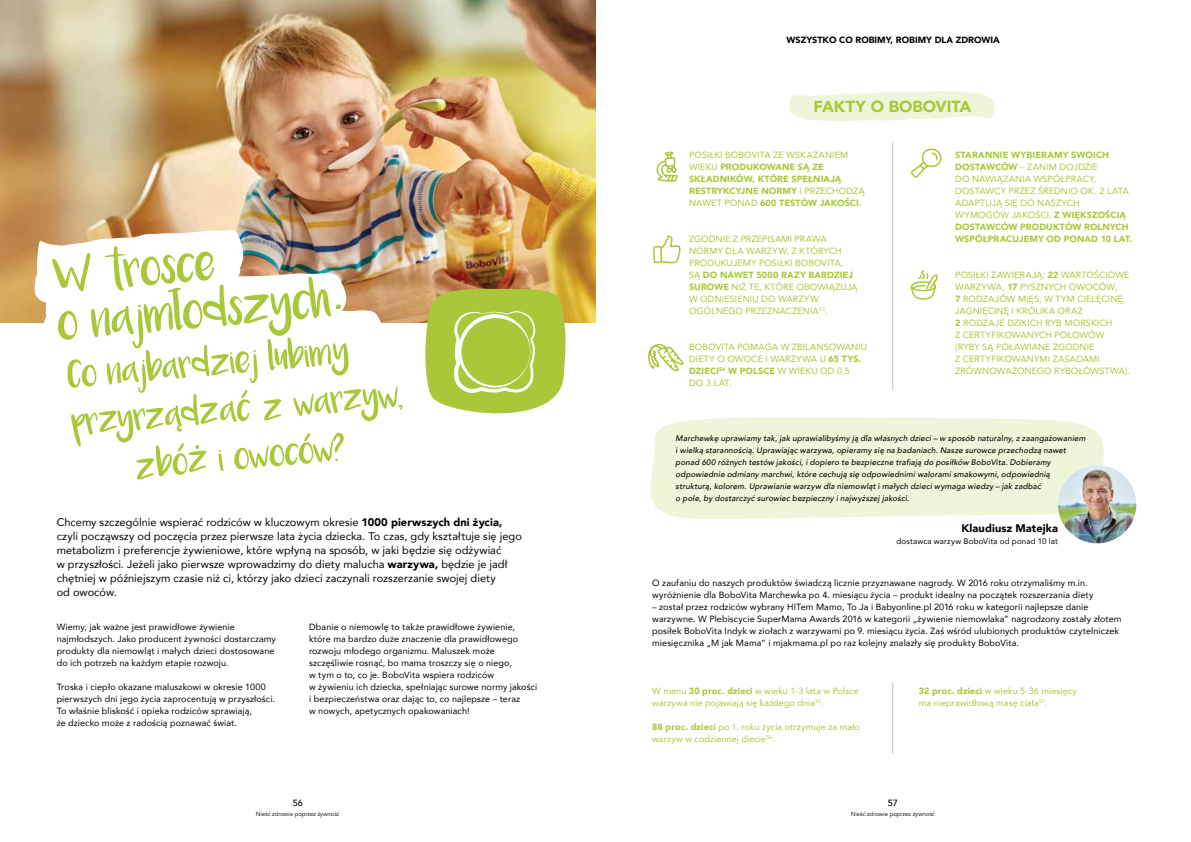
<style>
.page{position:relative;width:1191px;height:842px;background:#fff}
.page>*{position:absolute;margin:0;border:0;box-sizing:border-box;transform-origin:0 0}
.t1{font:900 16px "Avenir";letter-spacing:-.005em;color:#a9c738}
.t2{font:11px/14px "Avenir";letter-spacing:.005em;color:#000}
.t3{font:900 11px "Avenir";letter-spacing:.01em;color:#000}
.t4{font:9px/12px "Avenir";letter-spacing:.01em;color:#000}
.t5{font:9px/12px "Avenir";letter-spacing:.015em;color:#a9c738}
.t6{font:900 9px/12px "Avenir";letter-spacing:.01em;color:#a9c738}
.t7{font:900 9px "Avenir";color:#000}
.t8{font:500 9px "Avenir";color:#000}
.t9{font:italic 500 8px/12px "Avenir";letter-spacing:.02em;color:#000}
.t10{font:8px "Avenir";letter-spacing:.02em;color:#000}
.t11{font:6px "Avenir";color:#000}
.s1{font-weight:900}
.s2{font-weight:400}
</style>
<div class="page">
<img style="left:0;top:0;width:595px;height:322px">
<svg style="left:789px;top:91px;width:205px;height:30px;background:#f1f6df"></svg>
<svg style="left:422px;top:288px;width:145px;height:126px;background:#b8cd58"></svg>
<svg style="left:35px;top:230px;width:367px;height:249px"></svg>
<hr style="left:892px;top:682px;width:1px;height:71px;background:#c0bfbf">
<svg style="left:910px;top:148px;width:32px;height:30px"></svg>
<svg style="left:653px;top:235px;width:28px;height:29px"></svg>
<svg style="left:648px;top:343px;width:36px;height:29px"></svg>
<svg style="left:656px;top:151px;width:22px;height:31px"></svg>
<hr style="left:892px;top:142px;width:1px;height:248px;background:#c0bfbf">
<svg style="left:910px;top:270px;width:28px;height:30px"></svg>
<div style="left:650px;top:417px;width:454px;height:102px;background:#eff5da"></div>
<img style="left:1058px;top:465px;width:78px;height:78px;border-radius:39px">
<p class="t2" style="left:57px;top:515px;width:467px">Chcemy szczególnie wspierać rodziców w kluczowym okresie <span class="s1">1000 pierwszych dni życia, </span>czyli począwszy od poczęcia przez pierwsze lata życia dziecka. To czas, gdy kształtuje się jego metabolizm i preferencje żywieniowe, które wpłyną na sposób, w jaki będzie się odżywiać<br>w przyszłości. Jeżeli jako pierwsze wprowadzimy do diety malucha <span class="s1">warzywa,</span> będzie je jadł chętniej w późniejszym czasie niż ci, którzy jako dzieci zaczynali rozszerzanie swojej diety<br>od owoców.</p>
<p class="t4" style="left:57px;top:620px;width:221px">Wiemy, jak ważne jest prawidłowe żywienie najmłodszych. Jako producent żywności dostarczamy produkty dla niemowląt i małych dzieci dostosowane do ich potrzeb na każdym etapie rozwoju.</p>
<p class="t4" style="left:57px;top:680px;width:220px">Troska i ciepło okazane maluszkowi w okresie 1000 pierwszych dni jego życia zaprocentują w przyszłości.<br>To właśnie bliskość i opieka rodziców sprawiają,<br>że dziecko może z radością poznawać świat.</p>
<p class="t4" style="left:309px;top:620px;width:230px">Dbanie o niemowlę to także prawidłowe żywienie, które ma bardzo duże znaczenie dla prawidłowego rozwoju młodego organizmu. Maluszek może szczęśliwie rosnąć, bo mama troszczy się o niego,<br>w tym o to, co je. BoboVita wspiera rodziców<br>w żywieniu ich dziecka, spełniając surowe normy jakości i bezpieczeństwa oraz dając to, co najlepsze – teraz<br>w nowych, apetycznych opakowaniach!</p>
<p class="t8" style="left:293px;top:795px;width:11px">56</p>
<p class="t11" style="left:256px;top:810px;width:86px">Nieść zdrowie poprzez żywność</p>
<p class="t7" style="left:786px;top:32px;width:215px">WSZYSTKO CO ROBIMY, ROBIMY DLA ZDROWIA</p>
<h1 class="t1" style="left:813px;top:93px;width:159px">FAKTY O BOBOVITA</h1>
<p class="t6" style="left:689px;top:148px;width:177px"><span class="s2">POSIŁKI BOBOVITA ZE WSKAZANIEM<br>WIEKU</span> PRODUKOWANE SĄ ZE<br>SKŁADNIKÓW, KTÓRE SPEŁNIAJĄ<br>RESTRYKCYJNE NORMY <span class="s2">I PRZECHODZĄ<br>NAWET PONAD</span> 600 TESTÓW JAKOŚCI.</p>
<p class="t5" style="left:689px;top:232px;width:170px">ZGODNIE Z PRZEPISAMI PRAWA<br>NORMY DLA WARZYW, Z KTÓRYCH<br>PRODUKUJEMY POSIŁKI BOBOVITA,<br>SĄ <span class="s1">DO NAWET 5000 RAZY BARDZIEJ<br>SUROWE</span> NIŻ TE, KTÓRE OBOWIĄZUJĄ<br>W ODNIESIENIU DO WARZYW<br>OGÓLNEGO PRZEZNACZENIA<sup>53</sup>.</p>
<p class="t5" style="left:689px;top:340px;width:180px">BOBOVITA POMAGA W ZBILANSOWANIU<br>DIETY O OWOCE I WARZYWA U <span class="s1">65 TYS.<br>DZIECI</span><sup>54</sup> <span class="s1">W POLSCE</span> W WIEKU OD 0,5<br>DO 3 LAT.</p>
<p class="t5" style="left:955px;top:148px;width:179px"><span class="s1">STARANNIE WYBIERAMY SWOICH<br>DOSTAWCÓW</span> – ZANIM DOJDZIE<br>DO NAWIĄZANIA WSPÓŁPRACY,<br>DOSTAWCY PRZEZ ŚREDNIO OK. 2 LATA<br>ADAPTUJĄ SIĘ DO NASZYCH<br>WYMOGÓW JAKOŚCI. <span class="s1">Z WIĘKSZOŚCIĄ<br>DOSTAWCÓW PRODUKTÓW ROLNYCH<br>WSPÓŁPRACUJEMY OD PONAD 10 LAT.</span></p>
<p class="t5" style="left:955px;top:268px;width:176px">POSIŁKI ZAWIERAJĄ: <span class="s1">22</span> WARTOŚCIOWE<br>WARZYWA, <span class="s1">17</span> PYSZNYCH OWOCÓW,<br><span class="s1">7</span> RODZAJÓW MIĘS, W TYM CIELĘCINĘ,<br>JAGNIĘCINĘ I KRÓLIKA ORAZ<br><span class="s1">2</span> RODZAJE DZIKICH RYB MORSKICH<br>Z CERTYFIKOWANYCH POŁOWÓW (RYBY SĄ POŁAWIANE ZGODNIE<br>Z CERTYFIKOWANYMI ZASADAMI<br>ZRÓWNOWAŻONEGO RYBOŁÓWSTWA).</p>
<p class="t9" style="left:675px;top:432px;width:411px">Marchewkę uprawiamy tak, jak uprawialibyśmy ją dla własnych dzieci – w sposób naturalny, z zaangażowaniem i wielką starannością. Uprawiając warzywa, opieramy się na badaniach. Nasze surowce przechodzą nawet ponad 600 różnych testów jakości, i dopiero te bezpieczne trafiają do posiłków BoboVita. Dobieramy odpowiednie odmiany marchwi, które cechują się odpowiednimi walorami smakowymi, odpowiednią strukturą, kolorem. Uprawianie warzyw dla niemowląt i małych dzieci wymaga wiedzy – jak zadbać<br>o pole, by dostarczyć surowiec bezpieczny i najwyższej jakości.</p>
<p class="t3" style="left:961px;top:519px;width:98px">Klaudiusz Matejka</p>
<p class="t10" style="left:896px;top:535px;width:163px">dostawca warzyw BoboVita od ponad 10 lat</p>
<p class="t4" style="left:652px;top:577px;width:443px">O zaufaniu do naszych produktów świadczą licznie przyznawane nagrody. W 2016 roku otrzymaliśmy m.in. wyróżnienie dla BoboVita Marchewka po 4. miesiącu życia – produkt idealny na początek rozszerzania diety</p>
<p class="t4" style="left:652px;top:601px;width:471px">– został przez rodziców wybrany HITem Mamo, To Ja i Babyonline.pl 2016 roku w kategorii najlepsze danie warzywne. W Plebiscycie SuperMama Awards 2016 w kategorii „żywienie niemowlaka” nagrodzony zostały złotem posiłek BoboVita Indyk w ziołach z warzywami po 9. miesiącu życia. Zaś wśród ulubionych produktów czytelniczek miesięcznika „M jak Mama” i mjakmama.pl po raz kolejny znalazły się produkty BoboVita.</p>
<p class="t5" style="left:652px;top:685px;width:208px">W menu <span class="s1">30 proc. dzieci</span> w wieku 1-3 lata w Polsce warzywa nie pojawiają się każdego dnia<sup>55</sup>.</p>
<p class="t5" style="left:652px;top:721px;width:209px"><span class="s1">88 proc. dzieci</span> po 1. roku życia otrzymuje za mało warzyw w codziennej diecie<sup>56</sup>.</p>
<p class="t5" style="left:918px;top:685px;width:160px"><span class="s1">32 proc. dzieci</span> w wieku 5-36 miesięcy ma nieprawidłową masę ciała<sup>57</sup>.</p>
<p class="t8" style="left:887px;top:795px;width:11px">57</p>
<p class="t11" style="left:850px;top:810px;width:86px">Nieść zdrowie poprzez żywność</p>
</div>
